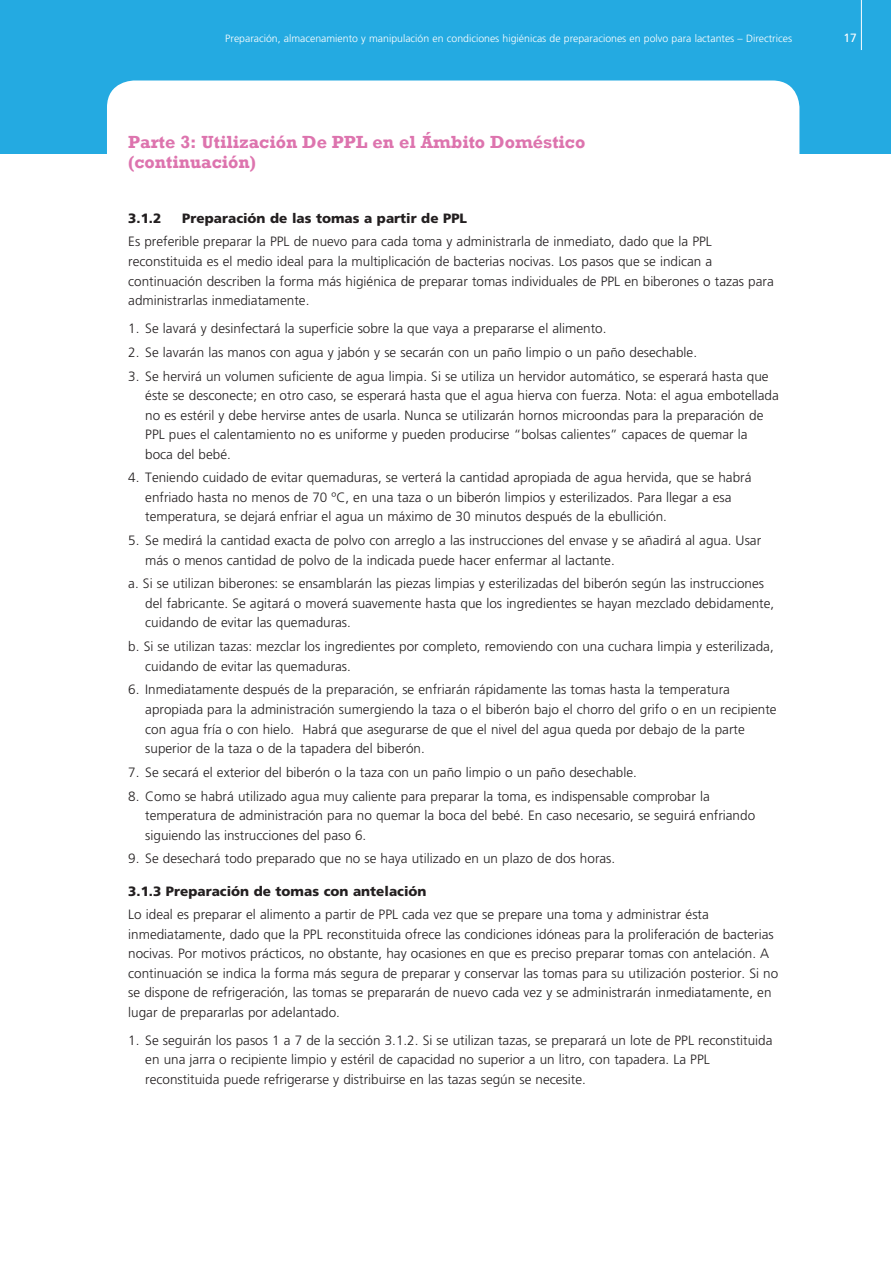
<style>
.page{position:relative;width:891px;height:1262px;background:#fff}
.page>*{position:absolute;margin:0;border:0;box-sizing:border-box;transform-origin:0 0}
.t1{font:700 18px/19.5px "Rockwell";color:#dd74ae}
.t2{font:300 13.5px/19.5px "Frutiger";color:#231f20}
.t3{font:900 13.5px "Frutiger";color:#231f20}
.t4{font:300 10.5px "Frutiger";color:#fff}
.s1{font-weight:400;font-size:12px}
</style>
<div class="page">
<div style="left:1px;top:0;width:889px;height:153px;background:#24aae1"></div>
<hr style="left:0;top:0;width:1px;height:153px;background:#24aae1">
<hr style="left:860px;top:0;width:1px;height:50px;background:#fff">
<div style="left:107px;top:80px;width:692px;height:103px;background:#fff;border-radius:27px"></div>
<p class="t4" style="left:225px;top:32px;width:572px">Preparación, almacenamiento y manipulación en condiciones higiénicas de preparaciones en polvo para lactantes – Directrices <span class="s1">17</span></p>
<h1 class="t1" style="left:128px;top:133px;width:458px">Parte 3: Utilización De PPL en el Ámbito Doméstico (continuación)</h1>
<p class="t3" style="left:128px;top:210px;width:35px">3.1.2</p>
<p class="t3" style="left:182px;top:210px;width:286px">Preparación de las tomas a partir de PPL</p>
<p class="t2" style="left:128px;top:232px;width:647px">Es preferible preparar la PPL de nuevo para cada toma y administrarla de inmediato, dado que la PPL reconstituida es el medio ideal para la multiplicación de bacterias nocivas. Los pasos que se indican a continuación describen la forma más higiénica de preparar tomas individuales de PPL en biberones o tazas para administrarlas inmediatamente.</p>
<p class="t2" style="left:128px;top:319px;width:479px">1. Se lavará y desinfectará la superficie sobre la que vaya a prepararse el alimento.</p>
<p class="t2" style="left:128px;top:342px;width:570px">2. Se lavarán las manos con agua y jabón y se secarán con un paño limpio o un paño desechable.</p>
<p class="t2" style="left:145px;top:366px;width:635px;text-indent:-17px">3. Se hervirá un volumen suficiente de agua limpia. Si se utiliza un hervidor automático, se esperará hasta que éste se desconecte; en otro caso, se esperará hasta que el agua hierva con fuerza. Nota: el agua embotellada no es estéril y debe hervirse antes de usarla. Nunca se utilizarán hornos microondas para la preparación de PPL pues el calentamiento no es uniforme y pueden producirse “bolsas calientes” capaces de quemar la<br>boca del bebé.</p>
<p class="t2" style="left:145px;top:468px;width:607px;text-indent:-17px">4. Teniendo cuidado de evitar quemaduras, se verterá la cantidad apropiada de agua hervida, que se habrá enfriado hasta no menos de 70 ºC, en una taza o un biberón limpios y esterilizados. Para llegar a esa temperatura, se dejará enfriar el agua un máximo de 30 minutos después de la ebullición.</p>
<p class="t2" style="left:145px;top:531px;width:617px;text-indent:-17px">5. Se medirá la cantidad exacta de polvo con arreglo a las instrucciones del envase y se añadirá al agua. Usar más o menos cantidad de polvo de la indicada puede hacer enfermar al lactante.</p>
<p class="t2" style="left:145px;top:574px;width:630px;text-indent:-17px">a. Si se utilizan biberones: se ensamblarán las piezas limpias y esterilizadas del biberón según las instrucciones del fabricante. Se agitará o moverá suavemente hasta que los ingredientes se hayan mezclado debidamente, cuidando de evitar las quemaduras.</p>
<p class="t2" style="left:145px;top:637px;width:630px;text-indent:-17px">b. Si se utilizan tazas: mezclar los ingredientes por completo, removiendo con una cuchara limpia y esterilizada, cuidando de evitar las quemaduras.</p>
<p class="t2" style="left:145px;top:680px;width:632px;text-indent:-17px">6. Inmediatamente después de la preparación, se enfriarán rápidamente las tomas hasta la temperatura apropiada para la administración sumergiendo la taza o el biberón bajo el chorro del grifo o en un recipiente con agua fría o con hielo. Habrá que asegurarse de que el nivel del agua queda por debajo de la parte superior de la taza o de la tapadera del biberón.</p>
<p class="t2" style="left:128px;top:762px;width:510px">7. Se secará el exterior del biberón o la taza con un paño limpio o un paño desechable.</p>
<p class="t2" style="left:145px;top:786px;width:611px;text-indent:-17px">8. Como se habrá utilizado agua muy caliente para preparar la toma, es indispensable comprobar la temperatura de administración para no quemar la boca del bebé. En caso necesario, se seguirá enfriando siguiendo las instrucciones del paso 6.</p>
<p class="t2" style="left:128px;top:849px;width:488px">9. Se desechará todo preparado que no se haya utilizado en un plazo de dos horas.</p>
<p class="t3" style="left:128px;top:882px;width:300px">3.1.3 Preparación de tomas con antelación</p>
<p class="t2" style="left:128px;top:905px;width:651px">Lo ideal es preparar el alimento a partir de PPL cada vez que se prepare una toma y administrar ésta inmediatamente, dado que la PPL reconstituida ofrece las condiciones idóneas para la proliferación de bacterias nocivas. Por motivos prácticos, no obstante, hay ocasiones en que es preciso preparar tomas con antelación. A continuación se indica la forma más segura de preparar y conservar las tomas para su utilización posterior. Si no se dispone de refrigeración, las tomas se prepararán de nuevo cada vez y se administrarán inmediatamente, en lugar de prepararlas por adelantado.</p>
<p class="t2" style="left:145px;top:1030px;width:628px;text-indent:-17px">1. Se seguirán los pasos 1 a 7 de la sección 3.1.2. Si se utilizan tazas, se preparará un lote de PPL reconstituida en una jarra o recipiente limpio y estéril de capacidad no superior a un litro, con tapadera. La PPL reconstituida puede refrigerarse y distribuirse en las tazas según se necesite.</p>
</div>
